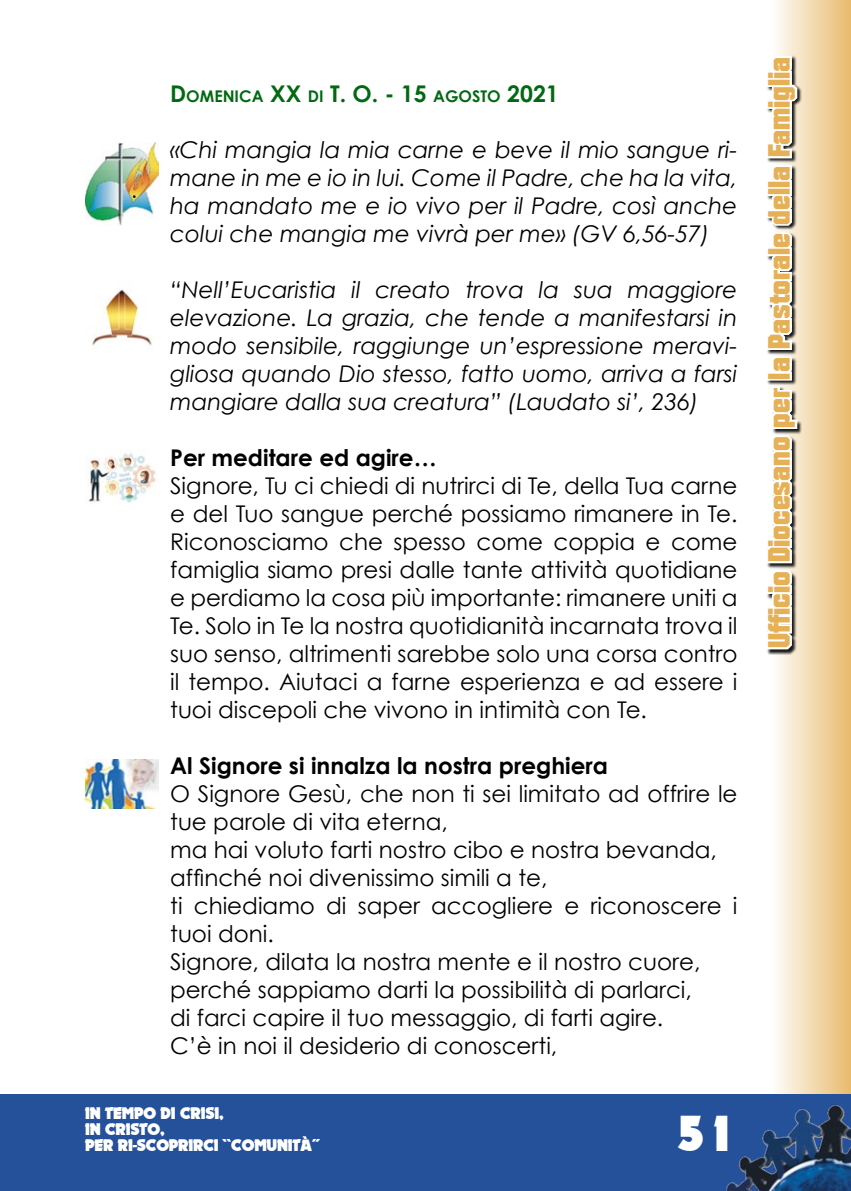
<style>
.page{position:relative;width:851px;height:1191px;background:#fff}
.page>*{position:absolute;margin:0;border:0;box-sizing:border-box;transform-origin:0 0}
.t1{font:48px "November";color:#fff}
.t2{font:30px "Autumn";color:#e5b056}
.t3{font:23px/28px "Century Gothic";color:#000;text-align:justify}
.t4{font:italic 23px/28px "Century Gothic";color:#000;text-align:justify}
.t5{font:700 23px "Century Gothic";color:#000}
.t6{font:700 16.2px "Century Gothic";color:#006911}
.t7{font:16px/16px "November";letter-spacing:-.01em;color:#fff}
.s1{font-size:23px}
</style>
<div class="page">
<div style="left:771px;top:0;width:79px;height:1191px;background:linear-gradient(to right,#fefefe,#e8bb6e)"></div>
<div style="left:0;top:1094px;width:850px;height:97px;background:#24519a"></div>
<img style="left:726px;top:1105px;width:124px;height:86px">
<div style="left:766px;top:56px;width:35px;height:599px;background:#000;opacity:.9"></div>
<svg style="left:766px;top:384px;width:33px;height:267px"></svg>
<div style="left:766px;top:371px;width:25px;height:9px;border:4px solid #fff"></div>
<svg style="left:766px;top:192px;width:29px;height:183px"></svg>
<div style="left:766px;top:187px;width:25px;height:9px;border:4px solid #fff"></div>
<div style="left:766px;top:180px;width:25px;height:9px;border:4px solid #fff"></div>
<svg style="left:766px;top:83px;width:33px;height:101px"></svg>
<div style="left:766px;top:78px;width:25px;height:9px;border:4px solid #fff"></div>
<div style="left:771px;top:70px;width:20px;height:10px;border:4px solid #fff"></div>
<svg style="left:769px;top:54px;width:26px;height:21px"></svg>
<img style="left:85px;top:142px;width:74px;height:84px">
<img style="left:88px;top:453px;width:68px;height:50px">
<img style="left:85px;top:759px;width:74px;height:49px">
<img style="left:92px;top:289px;width:60px;height:57px">
<p class="t6" style="left:170px;top:86px;width:390px"><span class="s1">D</span>OMENICA <span class="s1">XX</span> DI <span class="s1">T. O. - 15</span> AGOSTO <span class="s1">2021</span></p>
<p class="t4" style="left:170px;top:136px;width:568px">«Chi mangia la mia carne e beve il mio sangue ri&shy;mane in me e io in lui. Come il Padre, che ha la vita, ha mandato me e io vivo per il Padre, così anche colui che mangia me vivrà per me» (GV 6,56-57)</p>
<p class="t4" style="left:170px;top:276px;width:568px">“Nell’Eucaristia il creato trova la sua maggiore elevazione. La grazia, che tende a manifestarsi in modo sensibile, raggiunge un’espressione meravi&shy;gliosa quando Dio stesso, fatto uomo, arriva a farsi mangiare dalla sua creatura” (Laudato si’, 236)</p>
<p class="t5" style="left:170px;top:443px;width:268px">Per meditare ed agire…</p>
<p class="t3" style="left:170px;top:472px;width:568px">Signore, Tu ci chiedi di nutrirci di Te, della Tua carne e del Tuo sangue perché possiamo rimanere in Te.<br>Riconosciamo che spesso come coppia e come famiglia siamo presi dalle tante attività quotidiane e perdiamo la cosa più importante: rimanere uniti a Te. Solo in Te la nostra quotidianità incarnata trova il suo senso, altrimenti sarebbe solo una corsa contro il tempo. Aiutaci a farne esperienza e ad essere i tuoi discepoli che vivono in intimità con Te.</p>
<p class="t5" style="left:170px;top:751px;width:439px">Al Signore si innalza la nostra preghiera</p>
<p class="t3" style="left:170px;top:780px;width:568px;text-align:left">O Signore Gesù, che non ti sei limitato ad offrire le tue parole di vita eterna,<br>ma hai voluto farti nostro cibo e nostra bevanda, affinché noi divenissimo simili a te,<br>ti chiediamo di saper accogliere e riconoscere i tuoi doni.<br>Signore, dilata la nostra mente e il nostro cuore, perché sappiamo darti la possibilità di parlarci,<br>di farci capire il tuo messaggio, di farti agire.<br>C’è in noi il desiderio di conoscerti,</p>
<p class="t7" style="left:85px;top:1106px;width:235px">IN TEMPO DI CRISI,<br>IN CRISTO,<br>PER RI-SCOPRIRCI ``COMUNITÀ´´</p>
<h1 class="t1" style="left:676px;top:1105px;width:63px">51</h1>
<h2 class="t2" style="left:760px;top:648px;width:593px;rotate:-90deg">Ufficio Diocesano per la Pastorale della Famiglia</h2>
</div>
